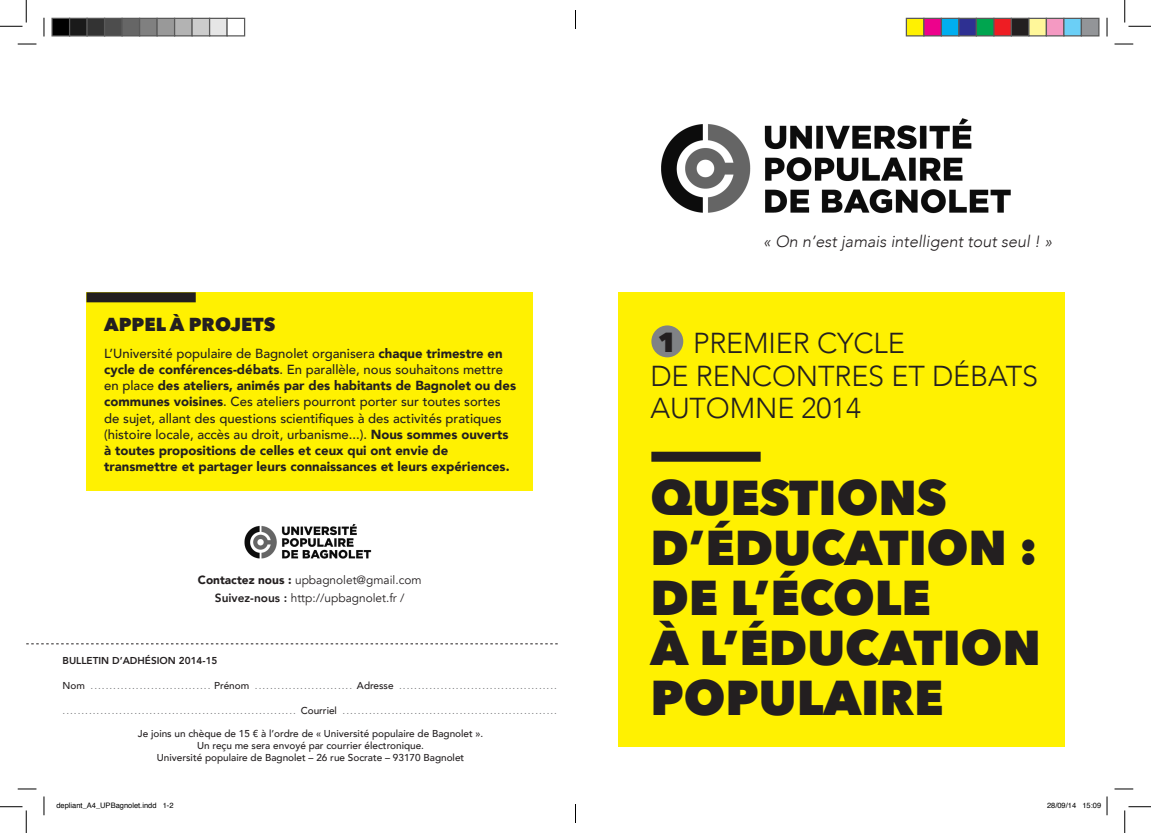
<style>
.page{position:relative;width:1151px;height:833px;background:#fff}
.page>*{position:absolute;margin:0;border:0;box-sizing:border-box;transform-origin:0 0}
.t1{font:800 48.75px/50px "Avenir Next";color:#231f20}
.t2{font:300 28.75px/32.5px "Avenir";letter-spacing:-.005em;color:#231f20}
.t3{font:800 27.5px "Avenir Next";color:#231f20}
.t4{font:800 18.75px "Avenir Next";color:#231f20}
.t5{font:italic 300 16.25px "Avenir";color:#231f20}
.t6{font:900 13.12px/16.2px "Avenir";color:#231f20}
.t7{font:11.88px/17.5px "Avenir";color:#231f20;text-align:center}
.t8{font:10px "Avenir";color:#6c6d70}
.t9{font:500 10px/11.9px "Avenir";color:#231f20;text-align:center}
.t10{font:800 10px "Avenir";color:#231f20}
.t11{font:7.5px "Helvetica";color:#000}
.s1{font-weight:500}
.s2{font-weight:900}
.s3{font-weight:800}
.s4{font-weight:500;color:#231f20}
</style>
<div class="page">
<img style="left:244px;top:523px;width:128px;height:36px">
<div style="left:86px;top:292px;width:447px;height:198px;background:#fff101"></div>
<img style="left:661px;top:118px;width:350px;height:96px">
<div style="left:618px;top:292px;width:446px;height:454px;background:#fff101"></div>
<div style="left:651px;top:325px;width:32px;height:32px;background:#808285;border-radius:50%"></div>
<div style="left:651px;top:451px;width:110px;height:10px;background:#231f20"></div>
<div style="left:86px;top:292px;width:110px;height:10px;background:#231f20"></div>
<svg style="left:26px;top:643px;width:532px;height:1px"></svg>
<svg style="left:18px;top:43px;width:18px;height:2px"></svg>
<svg style="left:1114px;top:43px;width:19px;height:2px"></svg>
<svg style="left:18px;top:788px;width:18px;height:1px"></svg>
<svg style="left:1114px;top:788px;width:19px;height:1px"></svg>
<svg style="left:43px;top:18px;width:2px;height:18px"></svg>
<svg style="left:43px;top:796px;width:2px;height:18px"></svg>
<svg style="left:1106px;top:18px;width:2px;height:18px"></svg>
<svg style="left:0;top:0;width:27px;height:27px"></svg>
<svg style="left:0;top:806px;width:27px;height:26px"></svg>
<svg style="left:1124px;top:0;width:27px;height:27px"></svg>
<svg style="left:1124px;top:806px;width:27px;height:26px"></svg>
<div style="left:52px;top:18px;width:18px;height:18px;background:#000"></div>
<div style="left:51px;top:18px;width:19px;height:18px;border:1px solid #595959"></div>
<div style="left:70px;top:18px;width:17px;height:18px;background:#1a1a1a"></div>
<div style="left:69px;top:18px;width:19px;height:18px;border:1px solid #595959"></div>
<div style="left:87px;top:18px;width:18px;height:18px;background:#333"></div>
<div style="left:86px;top:18px;width:19px;height:18px;border:1px solid #595959"></div>
<div style="left:105px;top:18px;width:17px;height:18px;background:#4d4d4d"></div>
<div style="left:104px;top:18px;width:19px;height:18px;border:1px solid #595959"></div>
<div style="left:122px;top:18px;width:18px;height:18px;background:#666"></div>
<div style="left:121px;top:18px;width:19px;height:18px;border:1px solid #595959"></div>
<div style="left:140px;top:18px;width:17px;height:18px;background:#808080"></div>
<div style="left:139px;top:18px;width:19px;height:18px;border:1px solid #595959"></div>
<div style="left:157px;top:18px;width:18px;height:18px;background:#999"></div>
<div style="left:156px;top:18px;width:19px;height:18px;border:1px solid #595959"></div>
<div style="left:175px;top:18px;width:17px;height:18px;background:#b3b3b3"></div>
<div style="left:174px;top:18px;width:19px;height:18px;border:1px solid #595959"></div>
<div style="left:192px;top:18px;width:18px;height:18px;background:#ccc"></div>
<div style="left:191px;top:18px;width:19px;height:18px;border:1px solid #595959"></div>
<div style="left:210px;top:18px;width:17px;height:18px;background:#e6e6e6"></div>
<div style="left:209px;top:18px;width:19px;height:18px;border:1px solid #595959"></div>
<div style="left:226px;top:18px;width:19px;height:18px;border:1px solid #595959"></div>
<div style="left:906px;top:18px;width:18px;height:18px;background:#fff101"></div>
<div style="left:906px;top:18px;width:18px;height:18px;border:1px solid #595959"></div>
<div style="left:924px;top:18px;width:17px;height:18px;background:#ed028c"></div>
<div style="left:923px;top:18px;width:19px;height:18px;border:1px solid #595959"></div>
<div style="left:941px;top:18px;width:18px;height:18px;background:#00aeef"></div>
<div style="left:941px;top:18px;width:18px;height:18px;border:1px solid #595959"></div>
<div style="left:959px;top:18px;width:17px;height:18px;background:#2e3092"></div>
<div style="left:958px;top:18px;width:19px;height:18px;border:1px solid #595959"></div>
<div style="left:976px;top:18px;width:18px;height:18px;background:#00a54f"></div>
<div style="left:976px;top:18px;width:18px;height:18px;border:1px solid #595959"></div>
<div style="left:994px;top:18px;width:17px;height:18px;background:#ee1d23"></div>
<div style="left:993px;top:18px;width:19px;height:18px;border:1px solid #595959"></div>
<div style="left:1011px;top:18px;width:18px;height:18px;background:#231f20"></div>
<div style="left:1011px;top:18px;width:18px;height:18px;border:1px solid #595959"></div>
<div style="left:1029px;top:18px;width:17px;height:18px;background:#fff79a"></div>
<div style="left:1028px;top:18px;width:19px;height:18px;border:1px solid #595959"></div>
<div style="left:1046px;top:18px;width:18px;height:18px;background:#f499c2"></div>
<div style="left:1046px;top:18px;width:18px;height:18px;border:1px solid #595959"></div>
<div style="left:1064px;top:18px;width:17px;height:18px;background:#6bcff6"></div>
<div style="left:1063px;top:18px;width:19px;height:18px;border:1px solid #595959"></div>
<div style="left:1081px;top:18px;width:18px;height:18px;background:#939598"></div>
<div style="left:1081px;top:18px;width:18px;height:18px;border:1px solid #595959"></div>
<svg style="left:1106px;top:796px;width:2px;height:18px"></svg>
<svg style="left:575px;top:10px;width:1px;height:19px"></svg>
<svg style="left:575px;top:804px;width:1px;height:18px"></svg>
<h3 class="t4" style="left:104px;top:312px;width:173px">APPEL À PROJETS</h3>
<p class="t6" style="left:104px;top:344px;width:413px"><span class="s1">L’Université populaire de Bagnolet organisera</span> chaque trimestre en cycle de conférences-débats<span class="s1">. En parallèle, nous souhaitons mettre en place</span> des ateliers, animés par des habitants de Bagnolet ou des communes voisines<span class="s1">. Ces ateliers pourront porter sur toutes sortes de sujet, allant des questions scientifiques à des activités pratiques (histoire locale, accès au droit, urbanisme...).</span> Nous sommes ouverts à toutes propositions de celles et ceux qui ont envie de transmettre et partager leurs connaissances et leurs expériences.</p>
<p class="t7" style="left:198px;top:571px;width:225px"><span class="s2">Contactez nous :</span> upbagnolet@gmail.com<br><span class="s3">Suivez-nous :</span> http://upbagnolet.fr /</p>
<p class="t10" style="left:63px;top:651px;width:156px">Bulletin d’adhésion 2014-15</p>
<p class="t8" style="left:63px;top:679px;width:496px"><span class="s4">Nom</span> ................................ <span class="s4">Prénom</span> .......................... <span class="s4">Adresse</span> ..........................................</p>
<p class="t8" style="left:63px;top:704px;width:496px">.............................................................. <span class="s4">Courriel</span> .........................................................</p>
<p class="t9" style="left:138px;top:726px;width:347px">Je joins un chèque de 15 € à l’ordre de « Université populaire de Bagnolet ».<br>Un reçu me sera envoyé par courrier électronique.<br>Université populaire de Bagnolet – 26 rue Socrate – 93170 Bagnolet</p>
<p class="t5" style="left:763px;top:232px;width:291px">« On n’est jamais intelligent tout seul ! »</p>
<h3 class="t3" style="left:658px;top:325px;width:21px">1</h3>
<h2 class="t2" style="left:650px;top:327px;width:389px;text-indent:43px">PREMIER CYCLE<br>DE RENCONTRES ET DÉBATS<br>AUTOMNE 2014</h2>
<h1 class="t1" style="left:650px;top:471px;width:392px">QUESTIONS<br>D’ÉDUCATION :<br>DE L’ÉCOLE<br>À L’ÉDUCATION<br>POPULAIRE</h1>
<p class="t11" style="left:56px;top:798px;width:119px">depliant_A4_UPBagnolet.indd 1-2</p>
<p class="t11" style="left:1047px;top:798px;width:56px">28/09/14 15:09</p>
</div>
